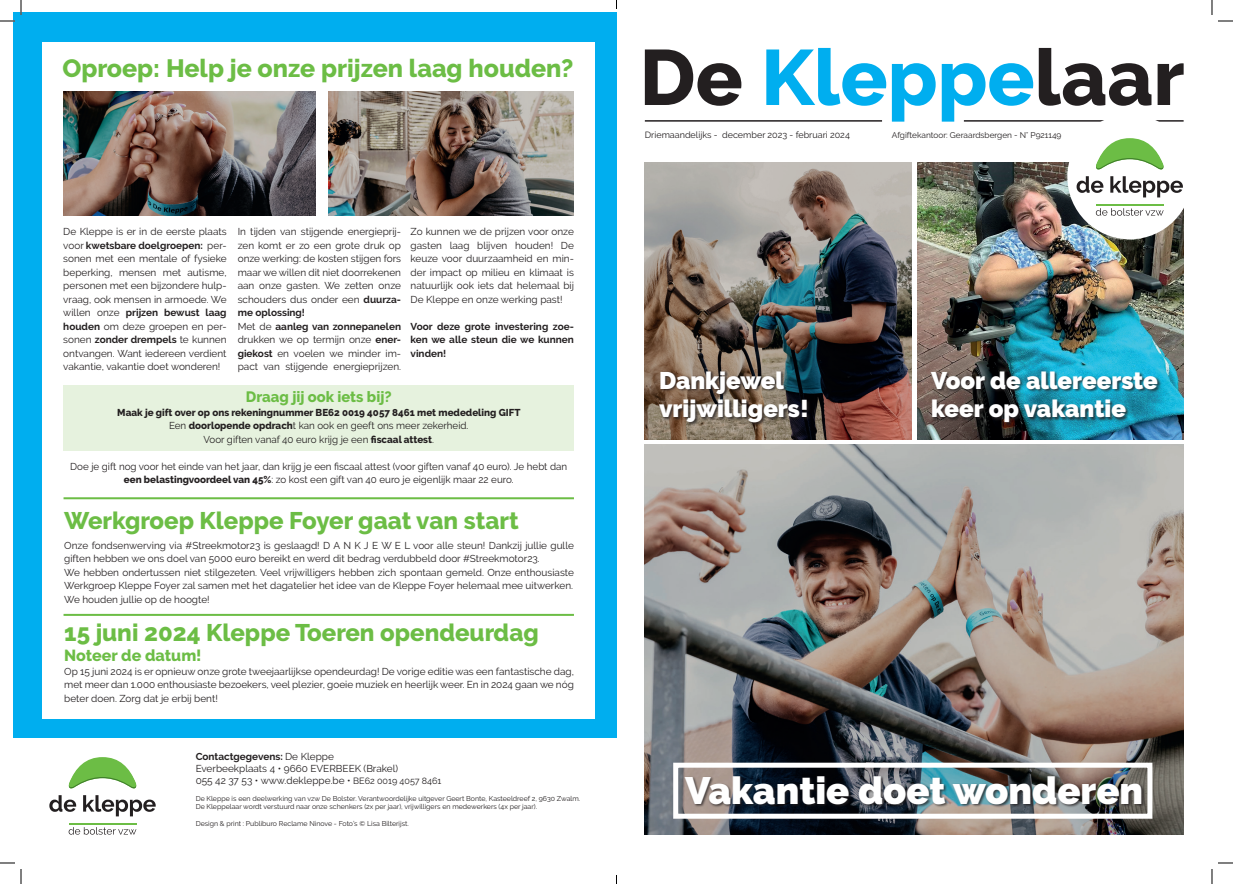
<style>
.page{position:relative;width:1233px;height:884px;background:#fff}
.page>*{position:absolute;margin:0;border:0;box-sizing:border-box;transform-origin:0 0}
.t1{font:900 38px "Raleway";color:#fff}
.t2{font:800 25px "Raleway";color:#6cbd45}
.t3{font:800 24px "Raleway";color:#6cbd45}
.t4{font:900 24px/28.8px "Raleway";color:#fff}
.t5{font:800 16px "Raleway";color:#6cbd45}
.t6{font:800 15px "Raleway";color:#6cbd45}
.t7{font:10px/13.5px "Raleway";color:#231f20}
.t8{font:800 10px/13.5px "Raleway";color:#231f20;text-align:center}
.t9{font:700 10px/13.5px "Raleway";color:#231f20;text-align:justify}
.t10{font:9px "Raleway";color:#231f20}
.t11{font:8.3px "Raleway";color:#231f20}
.t12{font:7px/8.4px "Raleway";color:#231f20}
.s1{font-weight:700}
.s2{font-weight:400}
.s3{font-weight:800}
.s4{font-size:9px}
</style>
<div class="page">
<div style="left:12px;top:12px;width:604px;height:726px;background:#00aeef"></div>
<div style="left:42px;top:42px;width:553px;height:676px;background:#fff"></div>
<img style="left:917px;top:163px;width:266px;height:276px">
<hr style="left:645px;top:120px;width:237px;height:2px;background:#231f20">
<hr style="left:964px;top:120px;width:219px;height:2px;background:#231f20">
<div style="left:1067px;top:115px;width:125px;height:124px;background:#fff;border-radius:50%"></div>
<svg style="left:1157px;top:63px;width:26px;height:42px"></svg>
<svg style="left:941px;top:48px;width:210px;height:74px"></svg>
<svg style="left:892px;top:63px;width:43px;height:59px"></svg>
<svg style="left:766px;top:48px;width:120px;height:58px"></svg>
<svg style="left:645px;top:49px;width:96px;height:57px"></svg>
<img style="left:645px;top:445px;width:538px;height:390px">
<img style="left:645px;top:163px;width:266px;height:276px">
<div style="left:658px;top:370px;width:152px;height:57px;background:#231f20;opacity:.75"></div>
<div style="left:684px;top:775px;width:461px;height:33px;background:#231f20;opacity:.75"></div>
<div style="left:930px;top:370px;width:231px;height:57px;background:#231f20;opacity:.75"></div>
<svg style="left:1076px;top:138px;width:106px;height:59px"></svg>
<hr style="left:1095px;top:204px;width:68px;height:1px;background:#6cbd45">
<svg style="left:1095px;top:208px;width:68px;height:8px"></svg>
<svg style="left:49px;top:757px;width:107px;height:59px"></svg>
<hr style="left:69px;top:823px;width:67px;height:1px;background:#6cbd45">
<svg style="left:69px;top:827px;width:67px;height:8px"></svg>
<div style="left:673px;top:763px;width:479px;height:56px;border:5px solid #fff"></div>
<img style="left:64px;top:92px;width:252px;height:124px">
<img style="left:328px;top:92px;width:246px;height:124px">
<div style="left:64px;top:385px;width:510px;height:66px;background:#e6f2de"></div>
<hr style="left:64px;top:497px;width:510px;height:2px;background:#6cbd45">
<hr style="left:64px;top:614px;width:510px;height:2px;background:#6cbd45">
<svg style="left:1218px;top:20px;width:15px;height:2px"></svg>
<svg style="left:1218px;top:862px;width:15px;height:2px"></svg>
<svg style="left:0;top:0;width:22px;height:22px"></svg>
<svg style="left:0;top:862px;width:22px;height:22px"></svg>
<svg style="left:1211px;top:0;width:1px;height:15px"></svg>
<svg style="left:1211px;top:869px;width:1px;height:15px"></svg>
<h2 class="t2" style="left:63px;top:54px;width:512px">Oproep: Help je onze prijzen laag houden?</h2>
<p class="t7" style="left:63px;top:225px;width:165px;text-align:justify">De Kleppe is er in de eerste plaats voor <span class="s1">kwetsbare doelgroepen:</span> per&shy;sonen met een mentale of fysieke beperking, mensen met autisme, personen met een bijzondere hulp&shy;vraag, ook mensen in armoede. We willen onze <span class="s1">prijzen bewust laag houden</span> om deze groepen en per&shy;sonen <span class="s1">zonder drempels</span> te kunnen ontvangen. Want iedereen verdient vakantie, vakantie doet wonderen!</p>
<p class="t7" style="left:238px;top:225px;width:165px">In tijden van stijgende energieprij&shy;zen komt er zo een grote druk op onze werking: de kosten stijgen fors maar we willen dit niet doorrekenen aan onze gasten. We zetten onze schouders dus onder een <span class="s1">duurza&shy;me oplossing!<br></span>Met de <span class="s1">aanleg van zonnepanelen </span>drukken we op termijn onze <span class="s1">ener&shy;giekost</span> en voelen we minder im&shy;pact van stijgende energieprijzen.</p>
<p class="t7" style="left:410px;top:225px;width:165px;text-align:justify">Zo kunnen we de prijzen voor onze gasten laag blijven houden! De keuze voor duurzaamheid en min&shy;der impact op milieu en klimaat is natuurlijk ook iets dat helemaal bij De Kleppe en onze werking past!</p>
<p class="t9" style="left:410px;top:319px;width:165px">Voor deze grote investering zoe&shy;ken we alle steun die we kunnen vinden!</p>
<h3 class="t6" style="left:246px;top:388px;width:147px">Draag jij ook iets bij?</h3>
<p class="t8" style="left:117px;top:405px;width:405px">Maak je gift over op ons rekeningnummer BE62 0019 4057 8461 met mededeling GIFT<br><span class="s2">Een</span> doorlopende opdrach<span class="s2">t kan ook en geeft ons meer zekerheid.<br>Voor giften vanaf 40 euro krijg je een</span> fiscaal attest<span class="s2">.</span></p>
<p class="t7" style="left:70px;top:459px;width:498px;text-align:center">Doe je gift nog voor het einde van het jaar, dan krijg je een fiscaal attest (voor giften vanaf 40 euro). Je hebt dan <span class="s3">een belastingvoordeel van 45%</span>: zo kost een gift van 40 euro je eigenlijk maar 22 euro.</p>
<h3 class="t3" style="left:64px;top:507px;width:456px">Werkgroep Kleppe Foyer gaat van start</h3>
<p class="t7" style="left:64px;top:538px;width:511px">Onze fondsenwerving via #Streekmotor23 is geslaagd! D A N K J E W E L voor alle steun! Dankzij jullie gulle giften hebben we ons doel van 5000 euro bereikt en werd dit bedrag verdubbeld door #Streekmotor23.<br>We hebben ondertussen niet stilgezeten. Veel vrijwilligers hebben zich spontaan gemeld. Onze enthousiaste Werkgroep Kleppe Foyer zal samen met het dagatelier het idee van de Kleppe Foyer helemaal mee uitwerken.<br>We houden jullie op de hoogte!</p>
<h3 class="t3" style="left:64px;top:619px;width:476px">15 juni 2024 Kleppe Toeren opendeurdag</h3>
<h3 class="t5" style="left:64px;top:647px;width:139px">Noteer de datum!</h3>
<p class="t7" style="left:64px;top:664px;width:511px;text-align:justify">Op 15 juni 2024 is er opnieuw onze grote tweejaarlijkse opendeurdag! De vorige editie was een fantastische dag, met meer dan 1.000 enthousiaste bezoekers, veel plezier, goeie muziek en heerlijk weer. En in 2024 gaan we nóg beter doen. Zorg dat je erbij bent!</p>
<p class="t7" style="left:196px;top:751px;width:247px;line-height:12px"><span class="s1">Contactgegevens:</span> De Kleppe<br>Everbeekplaats 4 • 9660 EVERBEEK (Brakel)<br>055 42 37 53 • www.dekleppe.be • <span class="s4">BE62 0019 4057 8461</span></p>
<p class="t12" style="left:196px;top:794px;width:386px">De Kleppe is een deelwerking van vzw De Bolster. Verantwoordelijke uitgever Geert Bonte, Kasteeldreef 2, 9630 Zwalm.<br>De Kleppelaar wordt verstuurd naar onze schenkers (2x per jaar), vrijwilligers en medewerkers (4x per jaar).</p>
<p class="t12" style="left:196px;top:819px;width:215px">Design &amp; print : Publiburo Reclame Ninove - Foto’s © Lisa Bilterijst.</p>
<p class="t10" style="left:645px;top:129px;width:207px">Driemaandelijks - december 2023 - februari 2024</p>
<p class="t11" style="left:892px;top:130px;width:171px">Afgiftekantoor: Geraardsbergen - N° P921149</p>
<h3 class="t4" style="left:659px;top:366px;width:151px">Dankjewel vrijwilligers!</h3>
<h3 class="t4" style="left:931px;top:366px;width:228px">Voor de allereerste keer op vakantie</h3>
<h1 class="t1" style="left:685px;top:769px;width:459px">Vakantie doet wonderen</h1>
</div>
